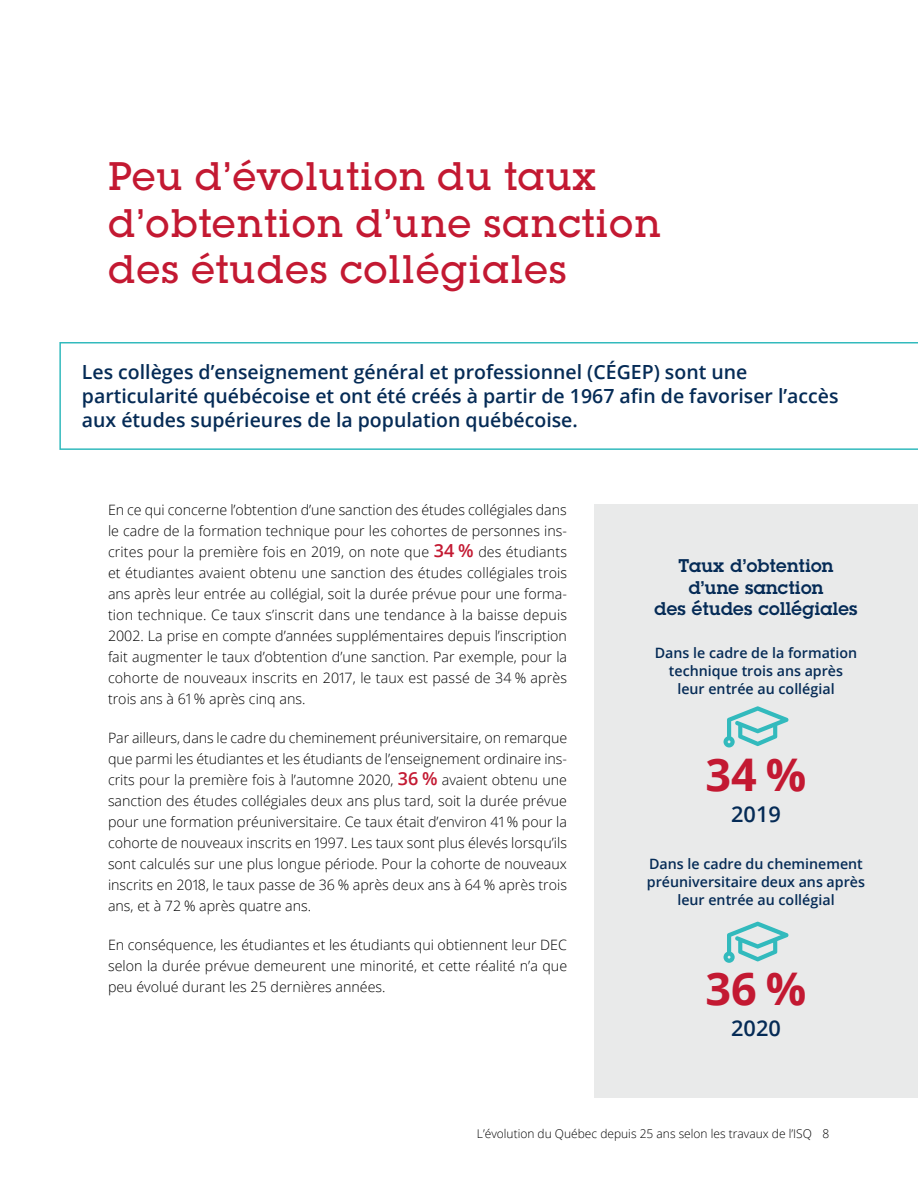
<style>
.page{position:relative;width:918px;height:1188px;background:#fff}
.page>*{position:absolute;margin:0;border:0;box-sizing:border-box;transform-origin:0 0}
.t1{font:700 45px "Open Sans";color:#c31932}
.Titre_01{font:500 39px/46.8px "Lubalin Graph Std";letter-spacing:.02em;color:#c31932}
.t2{font:600 21.75px "Open Sans";color:#052b56}
.Exergue{font:600 19.5px/24px "Open Sans";color:#052b56}
.Titre_infographie{font:600 18px/21.6px "Lubalin Graph Std";letter-spacing:.02em;color:#052b56;text-align:center}
.Texte_courant{font:300 14.25px/21px "Open Sans";color:#000;text-align:justify}
.Texte_courant-2{font:600 14.25px/18px "Open Sans";color:#052b56;text-align:center}
.Texte_courant-3{font:600 14.25px/18px "Open Sans";color:#052b56;text-align:center}
.t3{font:300 12px "Open Sans";color:#000}
.s1{font-weight:600;font-size:18px;color:#c31932}
.s2{font-style:inherit}
</style>
<div class="page">
<div style="left:594px;top:504px;width:324px;height:594px;background:#e9eaea"></div>
<svg style="left:59px;top:342px;width:859px;height:108px"></svg>
<svg style="left:724px;top:706px;width:65px;height:41px"></svg>
<svg style="left:724px;top:922px;width:65px;height:41px"></svg>
<h2 class="Titre_01" style="left:108px;top:152px;width:554px">Peu d’évolution du taux d’obtention d’une sanction des études collégiales</h2>
<p class="Exergue" style="left:82px;top:360px;width:758px">Les collèges d’enseignement général et professionnel (CÉGEP) sont une particularité québécoise et ont été créés à partir de 1967 afin de favoriser l’accès aux études supérieures de la population québécoise.</p>
<p class="Texte_courant" style="left:108px;top:499px;width:461px">En ce qui concerne l’obtention d’une sanction des études collégiales dans le cadre de la formation technique pour les cohortes de personnes ins&shy;crites pour la première fois en 2019, on note que <span class="s1">34 %</span> des étudiants et étudiantes avaient obtenu une sanction des études collégiales trois ans après leur entrée au collégial, soit la durée prévue pour une forma&shy;tion technique. Ce taux s’inscrit dans une tendance à la baisse depuis 2002. La prise en compte d’années supplémentaires depuis l’inscription fait augmenter le taux d’obtention d’une sanction. Par exemple, pour la cohorte de nouveaux inscrits en 2017, le taux est passé de 34 % après trois ans à 61 % après cinq ans.</p>
<p class="Texte_courant" style="left:108px;top:727px;width:461px">Par ailleurs, dans le cadre du cheminement préuniversitaire, on remarque que parmi les étudiantes et les étudiants de l’enseignement ordinaire ins&shy;crits pour la première fois à l’automne 2020, <span class="s1">36 %</span> avaient obtenu une sanction des études collégiales deux ans plus tard, soit la durée prévue pour une formation préuniversitaire. Ce taux était d’environ 41 % pour la cohorte de nouveaux inscrits en 1997. Les taux sont plus élevés lorsqu’ils sont calculés sur une plus longue période. Pour la cohorte de nouveaux inscrits en 2018, le taux passe de 36 % après deux ans à 64 % après trois ans, et à 72 % après quatre ans.</p>
<p class="Texte_courant" style="left:108px;top:934px;width:461px">En conséquence, les étudiantes et les étudiants qui obtiennent leur DEC selon la durée prévue demeurent une minorité, et cette réalité n’a que peu évolué durant les 25 dernières années.</p>
<p class="Titre_infographie" style="left:654px;top:555px;width:205px">Taux d’obtention d’une sanction<br>des études collégiales</p>
<p class="Texte_courant-3" style="left:655px;top:643px;width:204px">Dans le cadre de la formation technique trois ans après leur entrée au collégial</p>
<p class="t1" style="left:706px;top:743px;width:102px">34 %</p>
<p class="t2" style="left:731px;top:799px;width:51px">2019</p>
<p class="Texte_courant-2" style="left:647px;top:855px;width:220px">Dans le cadre du cheminement préuniversitaire deux <span class="s2">ans après leur entrée au collégial</span></p>
<p class="t1" style="left:706px;top:957px;width:102px">36 %</p>
<p class="t2" style="left:731px;top:1014px;width:51px">2020</p>
<p class="t3" style="left:477px;top:1125px;width:354px">L’évolution du Québec depuis 25 ans selon les travaux de l’ISQ 8</p>
</div>
